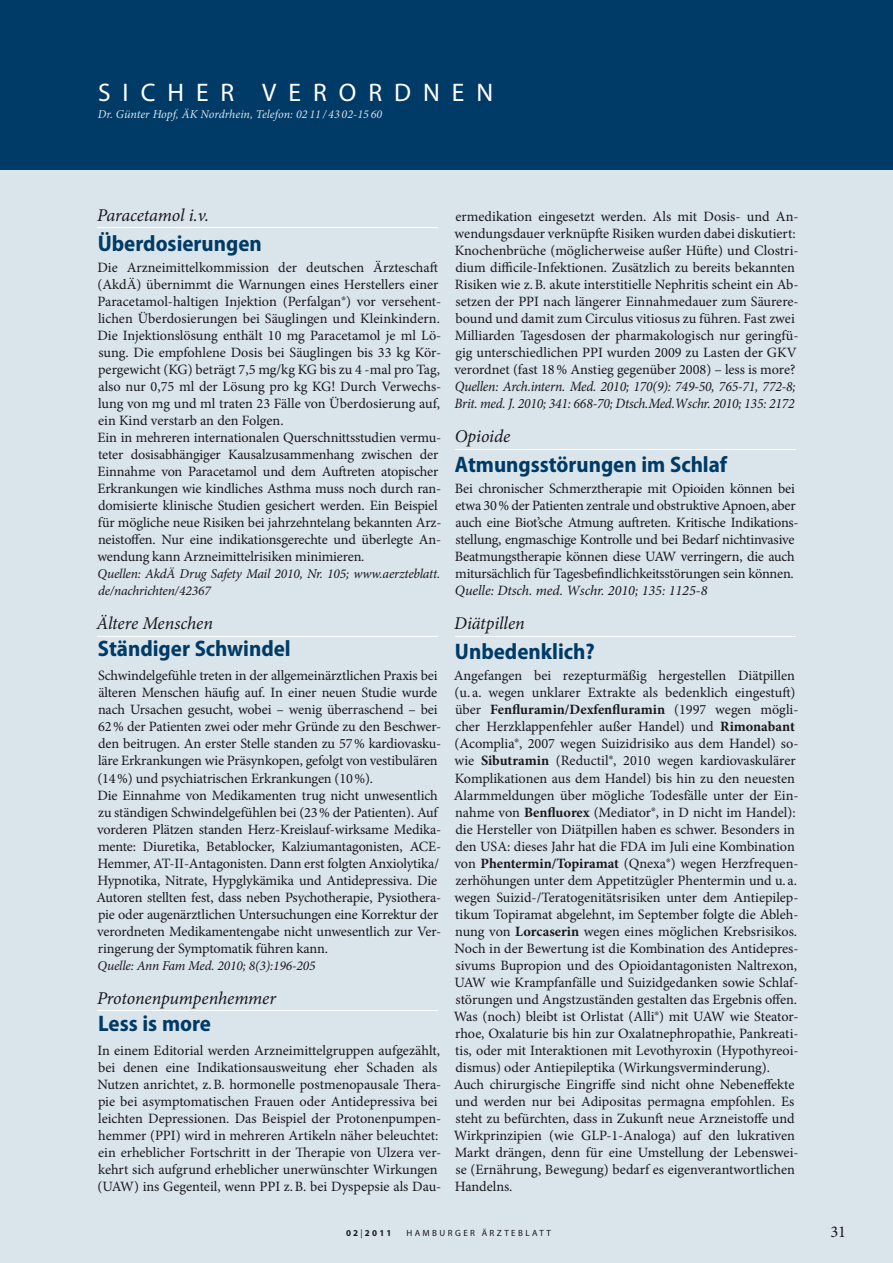
<style>
.page{position:relative;width:893px;height:1263px;background:#d9e5ea}
.page>*{position:absolute;margin:0;border:0;box-sizing:border-box;transform-origin:0 0}
.t1{font:25.5px "Myriad Pro";letter-spacing:.47em;color:#fff}
.t2{font:700 semi-condensed 22.5px "Myriad Pro";color:#003a66}
.t3{font:italic 18px "Minion Pro";letter-spacing:-.005em;color:#1a171c}
.t4{font:16.5px "Minion Pro";color:#1a171c}
.t5{font:14.25px/17px "Minion Pro";letter-spacing:-.005em;color:#1a171c}
.t6{font:italic 14.25px/17px "Minion Pro";letter-spacing:-.01em;color:#1a171c;scale:.96 1}
.t7{font:italic 14.25px "Minion Pro";letter-spacing:-.01em;color:#1a171c}
.t8{font:italic 13.5px/17px "Minion Pro";letter-spacing:-.015em;color:#1a171c}
.t9{font:italic 12px "Minion Pro";color:#d9e5ea}
.t10{font:9px "Myriad Pro";letter-spacing:.27em;color:#1a171c}
.t11{font:700 9px "Myriad Pro";letter-spacing:.25em;color:#1a171c}
.s1{font-weight:700}
.s2{font-weight:400}
</style>
<div class="page">
<div style="left:0;top:0;width:893px;height:170px;background:#003a66"></div>
<hr style="left:98px;top:227px;width:340px;height:1px;background:#fff">
<hr style="left:98px;top:636px;width:340px;height:1px;background:#fff">
<hr style="left:98px;top:1010px;width:340px;height:1px;background:#fff">
<hr style="left:455px;top:449px;width:340px;height:1px;background:#fff">
<hr style="left:455px;top:636px;width:340px;height:1px;background:#fff">
<h1 class="t1" style="left:98px;top:77px;width:397px">SICHER VERORDNEN</h1>
<p class="t9" style="left:98px;top:106px;width:286px">Dr. Günter Hopf, ÄK Nordrhein, Telefon: 02 11 / 43 02-15 60</p>
<p class="t3" style="left:97px;top:203px;width:113px">Paracetamol i.v.</p>
<h2 class="t2" style="left:98px;top:231px;width:166px">Überdosierungen</h2>
<p class="t5" style="left:97px;top:259px;width:345px">Die Arzneimittelkommission der deutschen Ärzteschaft (AkdÄ) übernimmt die Warnungen eines Herstellers einer Paracetamol-haltigen Injektion (Perfalgan®) vor versehent&shy;lichen Überdosierungen bei Säuglingen und Kleinkindern.<br>Die Injektionslösung enthält 10 mg Paracetamol je ml Lö&shy;sung. Die empfohlene Dosis bei Säuglingen bis 33 kg Kör&shy;pergewicht (KG) beträgt 7,5 mg/kg KG bis zu 4 -mal pro Tag, also nur 0,75 ml der Lösung pro kg KG! Durch Verwechs&shy;lung von mg und ml traten 23 Fälle von Überdosierung auf, ein Kind verstarb an den Folgen.<br>Ein in mehreren internationalen Querschnittsstudien vermu&shy;teter dosisabhängiger Kausalzusammenhang zwischen der Einnahme von Paracetamol und dem Auftreten atopischer Erkrankungen wie kindliches Asthma muss noch durch ran&shy;domisierte klinische Studien gesichert werden. Ein Beispiel für mögliche neue Risiken bei jahrzehntelang bekannten Arz&shy;neistoffen. Nur eine indikationsgerechte und überlegte An&shy;wendung kann Arzneimittelrisiken minimieren.</p>
<p class="t8" style="left:98px;top:565px;width:344px">Quellen: AkdÄ Drug Safety Mail 2010, Nr. 105; www.aerzteblatt. de/nachrichten/42367</p>
<p class="t3" style="left:96px;top:611px;width:118px">Ältere Menschen</p>
<h2 class="t2" style="left:98px;top:636px;width:194px">Ständiger Schwindel</h2>
<p class="t5" style="left:97px;top:667px;width:346px">Schwindelgefühle treten in der allgemeinärztlichen Praxis bei älteren Menschen häufig auf. In einer neuen Studie wurde nach Ursachen gesucht, wobei – wenig überraschend – bei 62% der Patienten zwei oder mehr Gründe zu den Beschwer&shy;den beitrugen. An erster Stelle standen zu 57% kardiovasku&shy;läre Erkrankungen wie Präsynkopen, gefolgt von vestibulären (14%) und psychiatrischen Erkrankungen (10%).<br>Die Einnahme von Medikamenten trug nicht unwesentlich zu ständigen Schwindelgefühlen bei (23% der Patienten). Auf vorderen Plätzen standen Herz-Kreislauf-wirksame Medika&shy;mente: Diuretika, Betablocker, Kalziumantagonisten, ACE-Hemmer, AT-II-Antagonisten. Dann erst folgten Anxiolytika/ Hypnotika, Nitrate, Hypglykämika und Antidepressiva. Die Autoren stellten fest, dass neben Psychotherapie, Pysiothera&shy;pie oder augenärztlichen Untersuchungen eine Korrektur der verordneten Medikamentengabe nicht unwesentlich zur Ver&shy;ringerung der Symptomatik führen kann.</p>
<p class="t8" style="left:98px;top:957px;width:219px">Quelle: Ann Fam Med. 2010; 8(3):196-205</p>
<p class="t3" style="left:97px;top:985px;width:181px">Protonenpumpenhemmer</p>
<h2 class="t2" style="left:98px;top:1010px;width:114px">Less is more</h2>
<p class="t5" style="left:97px;top:1042px;width:345px">In einem Editorial werden Arzneimittelgruppen aufgezählt, bei denen eine Indikationsausweitung eher Schaden als Nutzen anrichtet, z. B. hormonelle postmenopausale Thera&shy;pie bei asymptomatischen Frauen oder Antidepressiva bei leichten Depressionen. Das Beispiel der Protonenpumpen&shy;hemmer (PPI) wird in mehreren Artikeln näher beleuchtet: ein erheblicher Fortschritt in der Therapie von Ulzera ver&shy;kehrt sich aufgrund erheblicher unerwünschter Wirkungen (UAW) ins Gegenteil, wenn PPI z. B. bei Dyspepsie als Dau-</p>
<p class="t5" style="left:454px;top:208px;width:346px">ermedikation eingesetzt werden. Als mit Dosis- und An&shy;wendungsdauer verknüpfte Risiken wurden dabei diskutiert:<br>Knochenbrüche (möglicherweise außer Hüfte) und Clostri&shy;dium difficile-Infektionen. Zusätzlich zu bereits bekannten Risiken wie z. B. akute interstitielle Nephritis scheint ein Ab&shy;setzen der PPI nach längerer Einnahmedauer zum Säurere&shy;bound und damit zum Circulus vitiosus zu führen. Fast zwei Milliarden Tagesdosen der pharmakologisch nur geringfü&shy;gig unterschiedlichen PPI wurden 2009 zu Lasten der GKV verordnet (fast 18% Anstieg gegenüber 2008) – less is more?</p>
<p class="t6" style="left:454px;top:378px;width:357px">Quellen: Arch.intern. Med. 2010; 170(9): 749-50, 765-71, 772-8;<br>Brit. med. J. 2010; 341: 668-70; Dtsch.Med.Wschr. 2010; 135: 2172</p>
<p class="t3" style="left:455px;top:424px;width:57px">Opioide</p>
<h2 class="t2" style="left:455px;top:452px;width:274px">Atmungsstörungen im Schlaf</h2>
<p class="t5" style="left:455px;top:480px;width:345px">Bei chronischer Schmerztherapie mit Opioiden können bei etwa 30% der Patienten zentrale und obstruktive Apnoen, aber auch eine Biot’sche Atmung auftreten. Kritische Indikations&shy;stellung, engmaschige Kontrolle und bei Bedarf nichtinvasive Beatmungstherapie können diese UAW verringern, die auch mitursächlich für Tagesbefindlichkeitsstörungen sein können.</p>
<p class="t7" style="left:455px;top:581px;width:254px">Quelle: Dtsch. med. Wschr. 2010; 135: 1125-8</p>
<p class="t3" style="left:454px;top:611px;width:72px">Diätpillen</p>
<h2 class="t2" style="left:455px;top:639px;width:141px">Unbedenklich?</h2>
<p class="t5" style="left:454px;top:667px;width:346px">Angefangen bei rezepturmäßig hergestellen Diätpillen (u. a. wegen unklarer Extrakte als bedenklich eingestuft) über <span class="s1">Fenfluramin/Dexfenfluramin</span> (1997 wegen mögli&shy;cher Herzklappenfehler außer Handel) und <span class="s1">Rimonabant </span>(Acomplia®, 2007 wegen Suizidrisiko aus dem Handel) so&shy;wie <span class="s1">Sibutramin</span> (Reductil®, 2010 wegen kardiovaskulärer Komplikationen aus dem Handel) bis hin zu den neuesten Alarmmeldungen über mögliche Todesfälle unter der Ein&shy;nahme von <span class="s1">Benfluorex</span> (Mediator®, in D nicht im Handel): die Hersteller von Diätpillen haben es schwer. Besonders in den USA: dieses Jahr hat die FDA im Juli eine Kombination von <span class="s1">Phentermin/Topiramat</span> (Qnexa®) wegen Herzfrequen&shy;zerhöhungen unter dem Appetitzügler Phentermin und u. a. wegen Suizid-/Teratogenitätsrisiken unter dem Antiepilep&shy;tikum Topiramat abgelehnt, im September folgte die Ableh&shy;nung von <span class="s1">Lorcaserin</span> wegen eines möglichen Krebsrisikos.<br>Noch in der Bewertung ist die Kombination des Antidepres&shy;sivums Bupropion und des Opioidantagonisten Naltrexon, UAW wie Krampfanfälle und Suizidgedanken sowie Schlaf&shy;störungen und Angstzuständen gestalten das Ergebnis offen.<br>Was (noch) bleibt ist Orlistat (Alli®) mit UAW wie Steator&shy;rhoe, Oxalaturie bis hin zur Oxalatnephropathie, Pankreati&shy;tis, oder mit Interaktionen mit Levothyroxin (Hypothyreoi&shy;dismus) oder Antiepileptika (Wirkungsverminderung).<br>Auch chirurgische Eingriffe sind nicht ohne Nebeneffekte und werden nur bei Adipositas permagna empfohlen. Es steht zu befürchten, dass in Zukunft neue Arzneistoffe und Wirkprinzipien (wie GLP-1-Analoga) auf den lukrativen Markt drängen, denn für eine Umstellung der Lebenswei&shy;se (Ernährung, Bewegung) bedarf es eigenverantwortlichen Handelns.</p>
<p class="t11" style="left:346px;top:1227px;width:47px">02<span class="s2">|</span>2011</p>
<p class="t10" style="left:406px;top:1227px;width:146px">HAMBURGER ÄRZTEBLATT</p>
<p class="t4" style="left:830px;top:1220px;width:17px">31</p>
</div>
